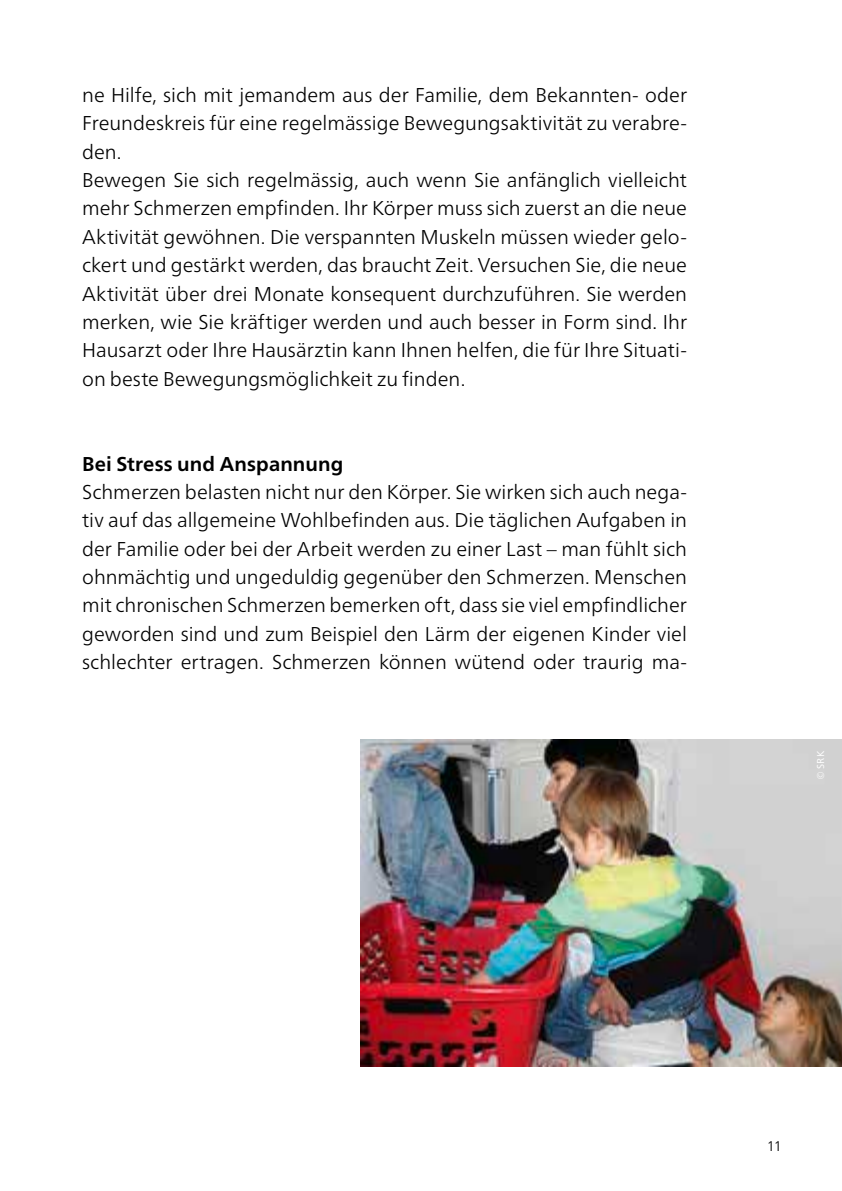
<style>
.page{position:relative;width:842px;height:1191px;background:#fff}
.page>*{position:absolute;margin:0;border:0;box-sizing:border-box;transform-origin:0 0}
.t1{font:300 20px/28.4px "Frutiger Neue LTW1 G";color:#000}
.t2{font:700 20px "Frutiger Neue LTW1 G";letter-spacing:.005em;color:#000}
.t3{font:300 14px "Frutiger Neue LTW1 G";color:#000}
.t4{font:10px "Frutiger Neue LTW1 G";color:#fff}
</style>
<div class="page">
<img style="left:361px;top:739px;width:481px;height:327px">
<p class="t1" style="left:82px;top:81px;width:606px">ne Hilfe, sich mit jemandem aus der Familie, dem Bekannten- oder Freundeskreis für eine regelmässige Bewegungsaktivität zu verabre&shy;den.<br>Bewegen Sie sich regelmässig, auch wenn Sie anfänglich vielleicht mehr Schmerzen empfinden. Ihr Körper muss sich zuerst an die neue Aktivität gewöhnen. Die verspannten Muskeln müssen wieder gelo&shy;ckert und gestärkt werden, das braucht Zeit. Versuchen Sie, die neue Aktivität über drei Monate konsequent durchzuführen. Sie werden merken, wie Sie kräftiger werden und auch besser in Form sind. Ihr Hausarzt oder Ihre Hausärztin kann Ihnen helfen, die für Ihre Situati&shy;on beste Bewegungsmöglichkeit zu finden.</p>
<p class="t2" style="left:82px;top:452px;width:263px">Bei Stress und Anspannung</p>
<p class="t1" style="left:82px;top:477px;width:606px;text-align:justify">Schmerzen belasten nicht nur den Körper. Sie wirken sich auch nega&shy;tiv auf das allgemeine Wohlbefinden aus. Die täglichen Aufgaben in der Familie oder bei der Arbeit werden zu einer Last – man fühlt sich ohnmächtig und ungeduldig gegenüber den Schmerzen. Menschen mit chronischen Schmerzen bemerken oft, dass sie viel empfindlicher geworden sind und zum Beispiel den Lärm der eigenen Kinder viel schlechter ertragen. Schmerzen können wütend oder traurig ma-</p>
<p class="t4" style="left:815px;top:780px;width:30px;rotate:-90deg">© SRK</p>
<p class="t3" style="left:767px;top:1137px;width:16px">11</p>
</div>
